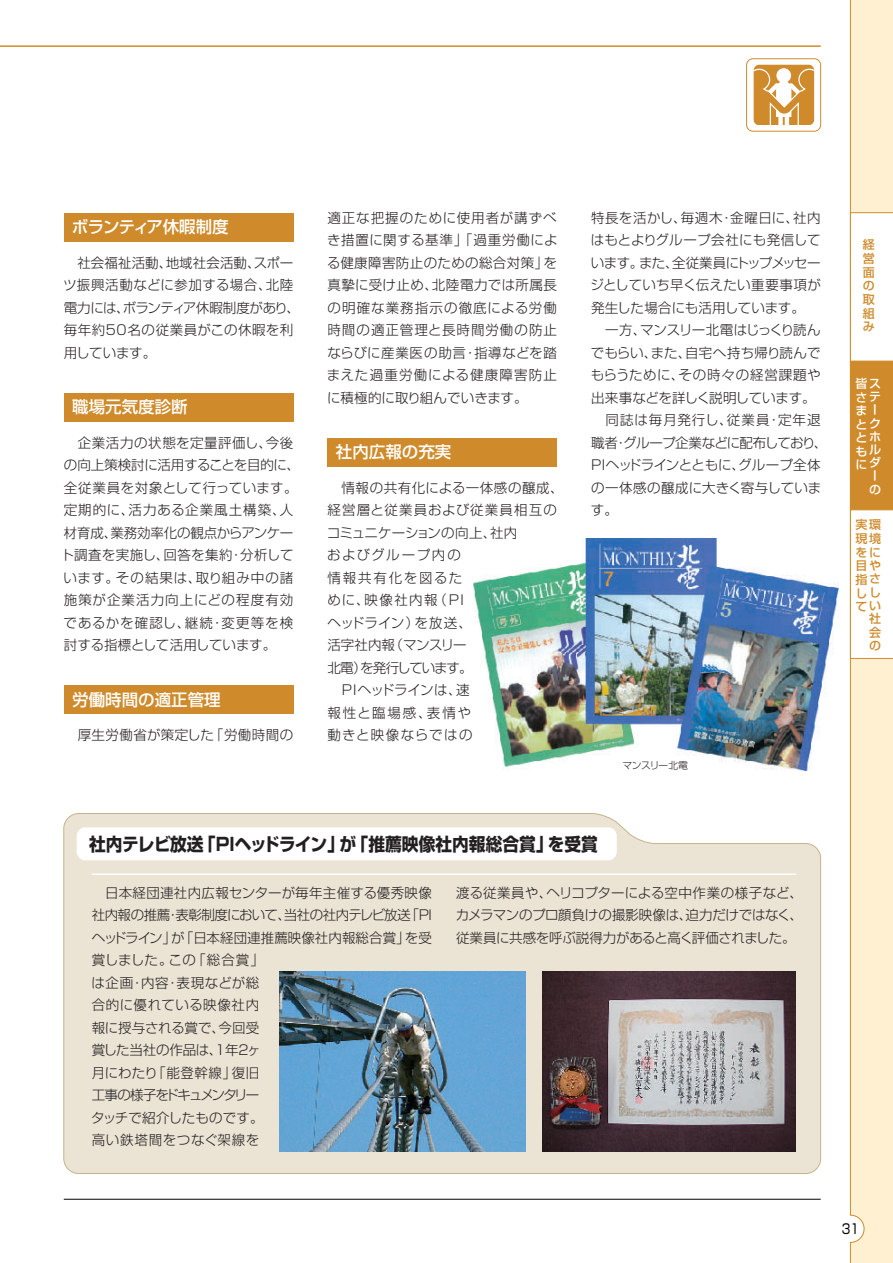
<style>
.page{position:relative;width:893px;height:1263px;background:#fff}
.page>*{position:absolute;margin:0;border:0;box-sizing:border-box;transform-origin:0 0}
.t1{font:700 18px "Shin Go";color:#231f20;scale:.93 1}
.t2{font:500 16.5px "Shin Go";color:#fff}
.t3{font:500 16.5px "Shin Go";letter-spacing:-.035em;color:#fff}
.t4{font:300 13.5px/22.5px "Shin Go";letter-spacing:.005em;color:#231f20;text-align:justify}
.t5{font:300 13.5px/22.5px "Shin Go";letter-spacing:.03em;color:#231f20}
.t6{font:300 13.5px "Shin Go";letter-spacing:.14em;color:#231f20}
.t7{font:300 13.5px "Shin Go";letter-spacing:-.045em;color:#231f20}
.t8{font:300 13.5px "Shin Go";letter-spacing:-.02em;color:#231f20}
.t9{font:300 13.5px "Shin Go";letter-spacing:-.04em;color:#231f20}
.t10{font:300 13.5px "Shin Go";letter-spacing:.055em;color:#231f20}
.t11{font:300 13.5px "Shin Go";letter-spacing:-.025em;color:#231f20}
.t12{font:300 13.5px "Shin Go";letter-spacing:.04em;color:#231f20}
.t13{font:300 13.5px "Shin Go";letter-spacing:.085em;color:#231f20}
.t14{font:300 13.5px "Shin Go";letter-spacing:.08em;color:#231f20}
.t15{font:300 13.5px "Shin Go";letter-spacing:-.08em;color:#231f20}
.t16{font:300 13.5px "Shin Go";letter-spacing:.105em;color:#231f20}
.t17{font:300 13.5px "Shin Go";letter-spacing:-.015em;color:#231f20}
.t18{font:300 13.5px "Shin Go";letter-spacing:.1em;color:#231f20}
.t19{font:300 13.5px "Shin Go";letter-spacing:.115em;color:#231f20}
.t20{font:13.5px "Shin Go";color:#000;scale:.85 1}
.t21{font:500 12px/13.6px "Shin Go";letter-spacing:.125em;color:#cf8b2b;text-align:justify}
.t22{font:500 12px/13.2px "Shin Go";letter-spacing:.125em;color:#fff;text-align:right}
.t23{font:300 9.75px "Shin Go";letter-spacing:-.045em;color:#231f20}
</style>
<div class="page">
<div style="left:850px;top:0;width:43px;height:1263px;background:#fef0d0"></div>
<hr style="left:0;top:45px;width:821px;height:2px;background:#cf8b2b">
<svg style="left:850px;top:212px;width:43px;height:447px"></svg>
<hr style="left:64px;top:1199px;width:757px;height:1px;background:#000">
<div style="left:746px;top:59px;width:75px;height:72px;border:1px solid #cf8b2b;border-radius:6px"></div>
<div style="left:754px;top:65px;width:60px;height:60px;background:#cf8b2b;border-radius:5px"></div>
<svg style="left:754px;top:68px;width:60px;height:57px"></svg>
<div style="left:64px;top:685px;width:229px;height:29px;background:#cf8b2b"></div>
<div style="left:64px;top:213px;width:229px;height:28px;background:#cf8b2b"></div>
<div style="left:327px;top:438px;width:230px;height:28px;background:#cf8b2b"></div>
<div style="left:63px;top:813px;width:758px;height:361px;background:#ebe4d5"></div>
<div style="left:77px;top:827px;width:540px;height:33px;background:#fff;border-radius:9px"></div>
<hr style="left:92px;top:873px;width:704px;height:2px;background:#fff">
<img style="left:542px;top:972px;width:253px;height:179px">
<img style="left:279px;top:972px;width:246px;height:179px">
<div style="left:64px;top:393px;width:229px;height:28px;background:#cf8b2b"></div>
<img style="left:473px;top:539px;width:365px;height:231px">
<p class="t3" style="left:72px;top:216px;width:158px">ボランティア休暇制度</p>
<p class="t4" style="left:63px;top:251px;width:238px;text-align:left;text-indent:14px">社会福祉活動、地域社会活動、スポーツ振興活動などに参加する場合、北陸電力には、ボランティア休暇制度があり、毎年約50名の従業員がこの休暇を利用しています。</p>
<p class="t2" style="left:72px;top:396px;width:117px">職場元気度診断</p>
<p class="t5" style="left:61px;top:431px;width:241px;text-indent:17px">企業活力の状態を定量評価し、今後の向上策検討に活用することを目的に、全従業員を対象として行っています。定期的に、活力ある企業風土構築、人材育成、業務効率化の観点からアンケート調査を実施し、回答を集約・分析しています。その結果は、取り組み中の諸施策が企業活力向上にどの程度有効であるかを確認し、継続・変更等を検討する指標として活用しています。</p>
<p class="t2" style="left:72px;top:689px;width:150px">労働時間の適正管理</p>
<p class="t5" style="left:78px;top:723px;width:217px">厚生労働省が策定した「労働時間の</p>
<p class="t4" style="left:327px;top:206px;width:232px">適正な把握のために使用者が講ずべき措置に関する基準」「過重労働による健康障害防止のための総合対策」を真摯に受け止め、北陸電力では所属長の明確な業務指示の徹底による労働時間の適正管理と長時間労働の防止ならびに産業医の助言・指導などを踏まえた過重労働による健康障害防止に積極的に取り組んでいきます。</p>
<p class="t2" style="left:336px;top:441px;width:117px">社内広報の充実</p>
<p class="t12" style="left:341px;top:479px;width:224px">情報の共有化による一体感の醸成、</p>
<p class="t13" style="left:327px;top:502px;width:231px">経営層と従業員および従業員相互の</p>
<p class="t4" style="left:327px;top:521px;width:192px">コミュニケーションの向上、社内</p>
<p class="t19" style="left:327px;top:547px;width:135px">およびグループ内の</p>
<p class="t6" style="left:327px;top:569px;width:137px">情報共有化を図るた</p>
<p class="t16" style="left:327px;top:592px;width:138px">めに、映像社内報（PI</p>
<p class="t4" style="left:327px;top:611px;width:146px">ヘッドライン）を放送、</p>
<p class="t17" style="left:327px;top:637px;width:141px">活字社内報（マンスリー</p>
<p class="t15" style="left:327px;top:659px;width:147px">北電）を発行しています。</p>
<p class="t4" style="left:342px;top:678px;width:129px">PIヘッドラインは、速</p>
<p class="t6" style="left:327px;top:704px;width:145px">報性と臨場感、表情や</p>
<p class="t18" style="left:327px;top:727px;width:147px">動きと映像ならではの</p>
<p class="t4" style="left:590px;top:206px;width:232px">特長を活かし、毎週木・金曜日に、社内はもとよりグループ会社にも発信しています。また、全従業員にトップメッセージとしていち早く伝えたい重要事項が発生した場合にも活用しています。</p>
<p class="t9" style="left:605px;top:322px;width:217px">一方、マンスリー北電はじっくり読ん</p>
<p class="t4" style="left:591px;top:341px;width:231px">でもらい、また、自宅へ持ち帰り読んで</p>
<p class="t10" style="left:591px;top:367px;width:231px">もらうために、その時々の経営課題や</p>
<p class="t11" style="left:591px;top:389px;width:226px">出来事などを詳しく説明しています。</p>
<p class="t14" style="left:606px;top:412px;width:217px">同誌は毎月発行し、従業員・定年退</p>
<p class="t7" style="left:591px;top:434px;width:238px">職者・グループ企業などに配布しており、</p>
<p class="t8" style="left:591px;top:457px;width:231px">PIヘッドラインとともに、グループ全体</p>
<p class="t4" style="left:591px;top:476px;width:232px">の一体感の醸成に大きく寄与していま</p>
<p class="t4" style="left:591px;top:498px;width:29px">す。</p>
<p class="t23" style="left:622px;top:759px;width:67px">マンスリー北電</p>
<h1 class="t1" style="left:89px;top:832px;width:549px">社内テレビ放送「PIヘッドライン」が「推薦映像社内報総合賞」を受賞</h1>
<p class="t4" style="left:91px;top:881px;width:342px;text-align:left;text-indent:14px">日本経団連社内広報センターが毎年主催する優秀映像社内報の推薦・表彰制度において、当社の社内テレビ放送「PIヘッドライン」が「日本経団連推薦映像社内報総合賞」を受賞しました。この「総合賞」<br>は企画・内容・表現などが総<br>合的に優れている映像社内<br>報に授与される賞で、今回受<br>賞した当社の作品は、1年2ヶ<br>月にわたり「能登幹線」復旧<br>工事の様子をドキュメンタリー<br>タッチで紹介したものです。<br>高い鉄塔間をつなぐ架線を</p>
<p class="t4" style="left:456px;top:881px;width:349px">渡る従業員や、ヘリコプターによる空中作業の様子など、カメラマンのプロ顔負けの撮影映像は、迫力だけではなく、従業員に共感を呼ぶ説得力があると高く評価されました。</p>
<p class="t21" style="left:863px;top:237px;width:13px">経営面の取組み</p>
<p class="t22" style="left:855px;top:376px;width:27px">皆スさテまーとクホルダーの</p>
<p class="t22" style="left:855px;top:430px;width:13px;text-align:justify">ともに</p>
<p class="t21" style="left:855px;top:517px;width:27px">実環現境をに目や指さしし</p>
<p class="t21" style="left:869px;top:598px;width:13px">い社会の</p>
<p class="t21" style="left:855px;top:599px;width:13px">て</p>
<p class="t20" style="left:842px;top:1220px;width:22px">31</p>
</div>
